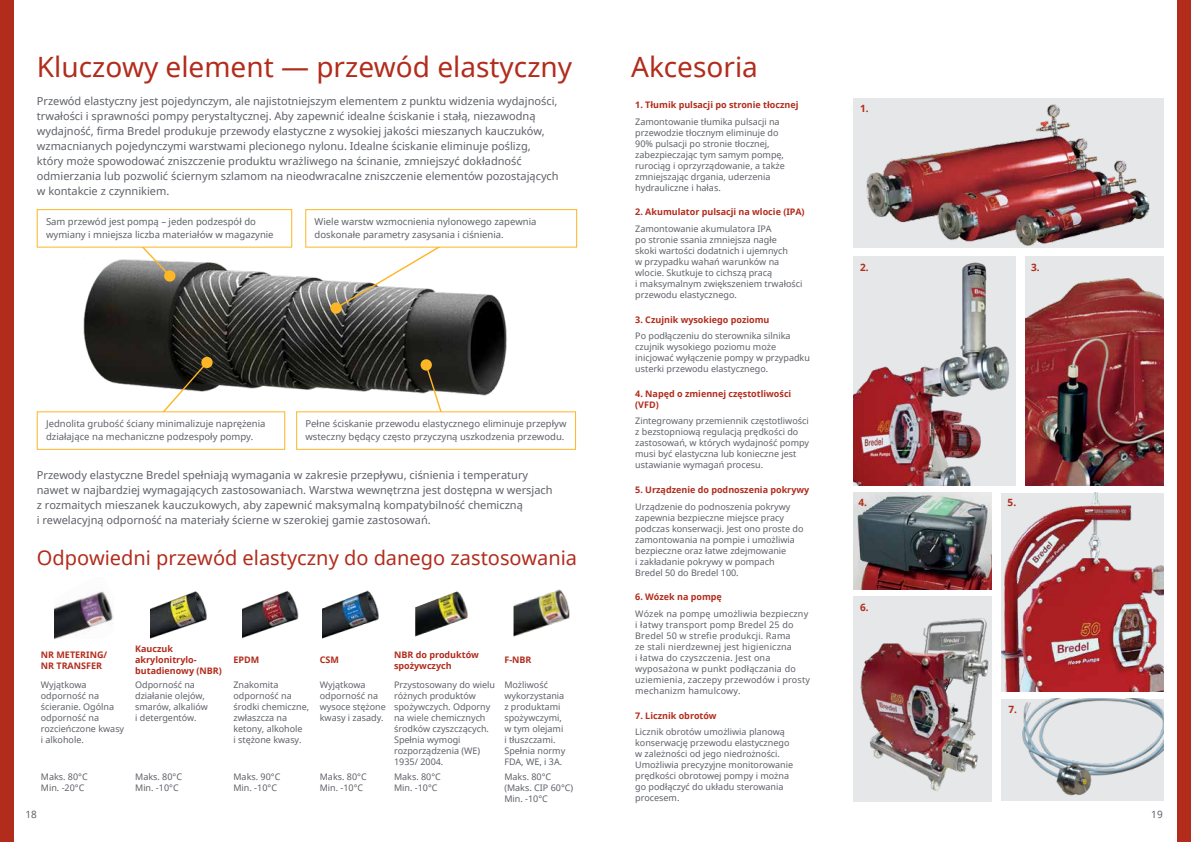
<style>
.page{position:relative;width:1191px;height:842px;background:#fff}
.page>*{position:absolute;margin:0;border:0;box-sizing:border-box;transform-origin:0 0}
.t1{font:28px "Noto Sans";color:#b22c1c}
.t2{font:20px "Noto Sans";color:#b22c1c}
.t3{font:11px/15px "Noto Sans";color:#5e6168}
.t4{font:700 10px "Noto Sans";color:#b22c1c}
.t5{font:10px "Noto Sans";color:#5e6168}
.t6{font:9.5px/13px "Noto Sans";color:#5e6168}
.t7{font:9px/11px "Noto Sans";color:#5e6168}
.t8{font:700 9px/11px "Noto Sans";color:#b22c1c}
.t9{font:9px/11px "Noto Sans";letter-spacing:.02em;color:#5e6168}
.s1{color:#6d6e71}
</style>
<div class="page">
<div style="left:0;top:0;width:14px;height:842px;background:#b22c1c"></div>
<div style="left:1176px;top:0;width:15px;height:842px;background:#b22c1c"></div>
<img style="left:84px;top:234px;width:433px;height:190px">
<svg style="left:140px;top:247px;width:32px;height:31px"></svg>
<div style="left:164px;top:270px;width:11px;height:12px;background:#fdb625;border-radius:50%"></div>
<svg style="left:334px;top:247px;width:109px;height:63px"></svg>
<div style="left:330px;top:302px;width:12px;height:12px;background:#fdb625;border-radius:50%"></div>
<svg style="left:161px;top:360px;width:48px;height:51px"></svg>
<div style="left:201px;top:357px;width:12px;height:11px;background:#fdb625;border-radius:50%"></div>
<svg style="left:424px;top:363px;width:19px;height:48px"></svg>
<div style="left:420px;top:359px;width:12px;height:12px;background:#fdb625;border-radius:50%"></div>
<div style="left:37px;top:210px;width:255px;height:37px;background:#fff"></div>
<div style="left:37px;top:209px;width:255px;height:38px;border:1px solid #fdb625"></div>
<div style="left:306px;top:210px;width:270px;height:37px;background:#fff"></div>
<div style="left:305px;top:209px;width:272px;height:38px;border:1px solid #fdb625"></div>
<div style="left:37px;top:412px;width:248px;height:37px;background:#fff"></div>
<div style="left:37px;top:411px;width:248px;height:39px;border:1px solid #fdb625"></div>
<div style="left:297px;top:412px;width:278px;height:37px;background:#fff"></div>
<div style="left:296px;top:411px;width:280px;height:39px;border:1px solid #fdb625"></div>
<img style="left:54px;top:591px;width:59px;height:48px">
<img style="left:150px;top:591px;width:57px;height:48px">
<img style="left:243px;top:591px;width:56px;height:47px">
<img style="left:323px;top:590px;width:56px;height:49px">
<svg style="left:415px;top:591px;width:53px;height:46px"></svg>
<img style="left:416px;top:591px;width:41px;height:16px">
<img style="left:513px;top:589px;width:57px;height:48px">
<div style="left:853px;top:98px;width:310px;height:150px;background:#e6e7e8"></div>
<img style="left:866px;top:104px;width:284px;height:142px">
<img style="left:853px;top:256px;width:163px;height:229px">
<div style="left:1025px;top:256px;width:138px;height:229px;background:#e6e7e8"></div>
<img style="left:1025px;top:278px;width:138px;height:207px">
<img style="left:853px;top:492px;width:138px;height:97px">
<img style="left:1001px;top:493px;width:162px;height:198px">
<div style="left:853px;top:596px;width:138px;height:205px;background:#e6e7e8"></div>
<img style="left:860px;top:618px;width:129px;height:173px">
<img style="left:1001px;top:699px;width:162px;height:102px">
<h1 class="t1" style="left:37px;top:47px;width:537px">Kluczowy element — przewód elastyczny</h1>
<p class="t3" style="left:37px;top:94px;width:523px">Przewód elastyczny jest pojedynczym, ale najistotniejszym elementem z punktu widzenia wydajności, trwałości i sprawności pompy perystaltycznej. Aby zapewnić idealne ściskanie i stałą, niezawodną wydajność, firma Bredel produkuje przewody elastyczne z wysokiej jakości mieszanych kauczuków, wzmacnianych pojedynczymi warstwami plecionego nylonu. Idealne ściskanie eliminuje poślizg, który może spowodować zniszczenie produktu wrażliwego na ścinanie, zmniejszyć dokładność odmierzania lub pozwolić ściernym szlamom na nieodwracalne zniszczenie elementów pozostających w kontakcie z czynnikiem.</p>
<p class="t6" style="left:46px;top:215px;width:229px">Sam przewód jest pompą – jeden podzespół do wymiany i mniejsza liczba materiałów w magazynie</p>
<p class="t6" style="left:315px;top:215px;width:223px">Wiele warstw wzmocnienia nylonowego zapewnia doskonałe parametry zasysania i ciśnienia.</p>
<p class="t6" style="left:46px;top:417px;width:221px">Jednolita grubość ściany minimalizuje naprężenia działające na mechaniczne podzespoły pompy.</p>
<p class="t6" style="left:305px;top:417px;width:262px">Pełne ściskanie przewodu elastycznego eliminuje przepływ wsteczny będący często przyczyną uszkodzenia przewodu.</p>
<p class="t3" style="left:37px;top:467px;width:517px">Przewody elastyczne Bredel spełniają wymagania w zakresie przepływu, ciśnienia i temperatury nawet w najbardziej wymagających zastosowaniach. Warstwa wewnętrzna jest dostępna w wersjach z rozmaitych mieszanek kauczukowych, aby zapewnić maksymalną kompatybilność chemiczną<br>i rewelacyjną odporność na materiały ścierne w szerokiej gamie zastosowań.</p>
<h2 class="t2" style="left:37px;top:544px;width:542px">Odpowiedni przewód elastyczny do danego zastosowania</h2>
<p class="t8" style="left:41px;top:649px;width:68px">NR METERING/<br>NR TRANSFER</p>
<p class="t8" style="left:135px;top:643px;width:88px">Kauczuk akrylonitrylo&shy;butadienowy (NBR)</p>
<p class="t8" style="left:233px;top:654px;width:27px">EPDM</p>
<p class="t8" style="left:320px;top:654px;width:21px">CSM</p>
<p class="t8" style="left:394px;top:649px;width:86px">NBR do produktów spożywczych</p>
<p class="t8" style="left:504px;top:654px;width:29px">F-NBR</p>
<p class="t7" style="left:41px;top:679px;width:85px">Wyjątkowa odporność na ścieranie. Ogólna odporność na rozcieńczone kwasy i alkohole.</p>
<p class="t7" style="left:135px;top:679px;width:74px">Odporność na działanie olejów, smarów, alkaliów i detergentów.</p>
<p class="t7" style="left:233px;top:679px;width:77px">Znakomita odporność na środki chemiczne, zwłaszcza na ketony, alkohole<br>i stężone kwasy.</p>
<p class="t7" style="left:320px;top:679px;width:68px">Wyjątkowa odporność na wysoce stężone kwasy i zasady.</p>
<p class="t7" style="left:394px;top:679px;width:102px">Przystosowany do wielu różnych produktów spożywczych. Odporny na <span class="s1">wiele</span> chemicznych środków czyszczących.<br>Spełnia wymogi rozporządzenia (WE)<br>1935/ 2004.</p>
<p class="t7" style="left:504px;top:679px;width:62px">Możliwość wykorzystania z produktami spożywczymi, w tym olejami i tłuszczami.<br>Spełnia normy<br>FDA, WE, i 3A.</p>
<p class="t7" style="left:41px;top:771px;width:48px">Maks. 80°C<br>Min. -20°C</p>
<p class="t7" style="left:135px;top:771px;width:48px">Maks. 80°C<br>Min. -10°C</p>
<p class="t7" style="left:233px;top:771px;width:48px">Maks. 90°C<br>Min. -10°C</p>
<p class="t7" style="left:320px;top:771px;width:48px">Maks. 80°C<br>Min. -10°C</p>
<p class="t7" style="left:394px;top:771px;width:48px">Maks. 80°C<br>Min. -10°C</p>
<p class="t7" style="left:504px;top:771px;width:70px">Maks. 80°C (Maks. CIP 60°C)<br>Min. -10°C</p>
<h1 class="t1" style="left:631px;top:47px;width:128px">Akcesoria</h1>
<p class="t8" style="left:635px;top:99px;width:165px">1. Tłumik pulsacji po stronie tłocznej</p>
<p class="t7" style="left:635px;top:116px;width:151px">Zamontowanie tłumika pulsacji na przewodzie tłocznym eliminuje do<br>90% pulsacji po stronie tłocznej, zabezpieczając tym samym pompę, rurociąg i oprzyrządowanie, a także zmniejszając drgania, uderzenia hydrauliczne i hałas.</p>
<p class="t8" style="left:635px;top:206px;width:171px">2. Akumulator pulsacji na wlocie (IPA)</p>
<p class="t7" style="left:635px;top:223px;width:169px">Zamontowanie akumulatora IPA<br>po stronie ssania zmniejsza nagłe<br>skoki wartości dodatnich i ujemnych<br>w przypadku wahań warunków na wlocie. Skutkuje to cichszą pracą<br>i maksymalnym zwiększeniem trwałości przewodu elastycznego.</p>
<p class="t8" style="left:635px;top:314px;width:136px">3. Czujnik wysokiego poziomu</p>
<p class="t7" style="left:635px;top:330px;width:176px">Po podłączeniu do sterownika silnika czujnik wysokiego poziomu może inicjować wyłączenie pompy w przypadku usterki przewodu elastycznego.</p>
<p class="t8" style="left:635px;top:388px;width:158px">4. Napęd o zmiennej częstotliwości (VFD)</p>
<p class="t7" style="left:635px;top:415px;width:175px">Zintegrowany przemiennik częstotliwości z bezstopniową regulacją prędkości do zastosowań, w których wydajność pompy musi być elastyczna lub konieczne jest ustawianie wymagań procesu.</p>
<p class="t8" style="left:635px;top:484px;width:176px">5. Urządzenie do podnoszenia pokrywy</p>
<p class="t7" style="left:635px;top:501px;width:170px">Urządzenie do podnoszenia pokrywy zapewnia bezpieczne miejsce pracy podczas konserwacji. Jest ono proste do zamontowania na pompie i umożliwia bezpieczne oraz łatwe zdejmowanie<br>i zakładanie pokrywy w pompach Bredel 50 do Bredel 100.</p>
<p class="t8" style="left:635px;top:591px;width:88px">6. Wózek na pompę</p>
<p class="t9" style="left:635px;top:608px;width:176px">Wózek na pompę umożliwia bezpieczny i łatwy transport pomp Bredel 25 do Bredel 50 w strefie produkcji. Rama<br>ze stali nierdzewnej jest higieniczna<br>i łatwa do czyszczenia. Jest ona wyposażona w punkt podłączania do uziemienia, zaczepy przewodów i prosty mechanizm hamulcowy.</p>
<p class="t8" style="left:635px;top:710px;width:83px">7. Licznik obrotów</p>
<p class="t7" style="left:635px;top:726px;width:159px">Licznik obrotów umożliwia planową konserwację przewodu elastycznego w zależności od jego niedrożności.<br>Umożliwia precyzyjne monitorowanie prędkości obrotowej pompy i można go podłączyć do układu sterowania procesem.</p>
<p class="t4" style="left:860px;top:101px;width:10px">1.</p>
<p class="t4" style="left:860px;top:260px;width:10px">2.</p>
<p class="t4" style="left:1031px;top:260px;width:10px">3.</p>
<p class="t4" style="left:858px;top:495px;width:10px">4.</p>
<p class="t4" style="left:1007px;top:495px;width:10px">5.</p>
<p class="t4" style="left:860px;top:600px;width:10px">6.</p>
<p class="t4" style="left:1008px;top:702px;width:10px">7.</p>
<p class="t5" style="left:25px;top:807px;width:13px">18</p>
<p class="t5" style="left:1151px;top:807px;width:13px">19</p>
</div>
